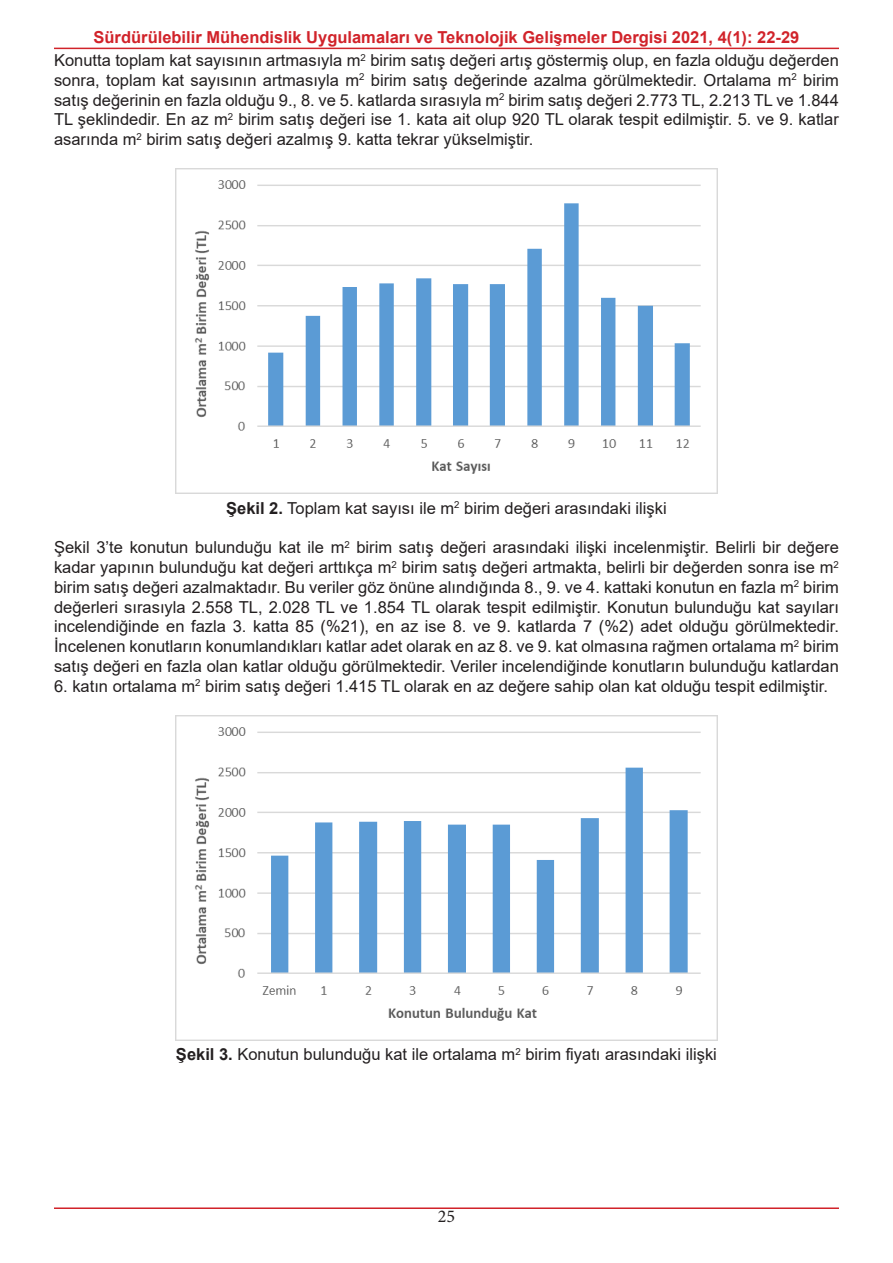
<style>
.page{position:relative;width:893px;height:1263px;background:#fff}
.page>*{position:absolute;margin:0;border:0;box-sizing:border-box;transform-origin:0 0}
.t1{font:18px "Minion Pro";color:#231f20}
.t2{font:16.5px/19.8px "Arial";color:#231f20;text-align:justify}
.t3{font:700 16.5px "Arial";color:#d1232a}
.s1{font-weight:700}
</style>
<div class="page">
<hr style="left:54px;top:1207px;width:785px;height:2px;background:#d1232a">
<hr style="left:54px;top:48px;width:785px;height:1px;background:#d1232a">
<img style="left:176px;top:168px;width:541px;height:326px">
<img style="left:176px;top:715px;width:541px;height:325px">
<p class="t3" style="left:94px;top:26px;width:707px">Sürdürülebilir Mühendislik Uygulamaları ve Teknolojik Gelişmeler Dergisi 2021, 4(1): 22-29</p>
<p class="t2" style="left:54px;top:50px;width:786px">Konutta toplam kat sayısının artmasıyla m<sup>2</sup> birim satış değeri artış göstermiş olup, en fazla olduğu değerden sonra, toplam kat sayısının artmasıyla m<sup>2</sup> birim satış değerinde azalma görülmektedir. Ortalama m<sup>2</sup> birim satış değerinin en fazla olduğu 9., 8. ve 5. katlarda sırasıyla m<sup>2</sup> birim satış değeri 2.773 TL, 2.213 TL ve 1.844<br>TL şeklindedir. En az m<sup>2</sup> birim satış değeri ise 1. kata ait olup 920 TL olarak tespit edilmiştir. 5. ve 9. katlar asarında m<sup>2</sup> birim satış değeri azalmış 9. katta tekrar yükselmiştir.</p>
<p class="t2" style="left:226px;top:498px;width:442px"><span class="s1">Şekil 2.</span> Toplam kat sayısı ile m<sup>2</sup> birim değeri arasındaki ilişki</p>
<p class="t2" style="left:54px;top:537px;width:786px">Şekil 3’te konutun bulunduğu kat ile m<sup>2</sup> birim satış değeri arasındaki ilişki incelenmiştir. Belirli bir değere kadar yapının bulunduğu kat değeri arttıkça m<sup>2</sup> birim satış değeri artmakta, belirli bir değerden sonra ise m<sup>2 </sup>birim satış değeri azalmaktadır. Bu veriler göz önüne alındığında 8., 9. ve 4. kattaki konutun en fazla m<sup>2</sup> birim değerleri sırasıyla 2.558 TL, 2.028 TL ve 1.854 TL olarak tespit edilmiştir. Konutun bulunduğu kat sayıları incelendiğinde en fazla 3. katta 85 (%21), en az ise 8. ve 9. katlarda 7 (%2) adet olduğu görülmektedir.<br>İncelenen konutların konumlandıkları katlar adet olarak en az 8. ve 9. kat olmasına rağmen ortalama m<sup>2</sup> birim satış değeri en fazla olan katlar olduğu görülmektedir. Veriler incelendiğinde konutların bulunduğu katlardan</p>
<p class="t2" style="left:54px;top:676px;width:775px">6. katın ortalama m<sup>2</sup> birim satış değeri 1.415 TL olarak en az değere sahip olan kat olduğu tespit edilmiştir.</p>
<p class="t2" style="left:176px;top:1044px;width:542px"><span class="s1">Şekil 3.</span> Konutun bulunduğu kat ile ortalama m<sup>2</sup> birim fiyatı arasındaki ilişki</p>
<p class="t1" style="left:438px;top:1204px;width:19px">25</p>
</div>
